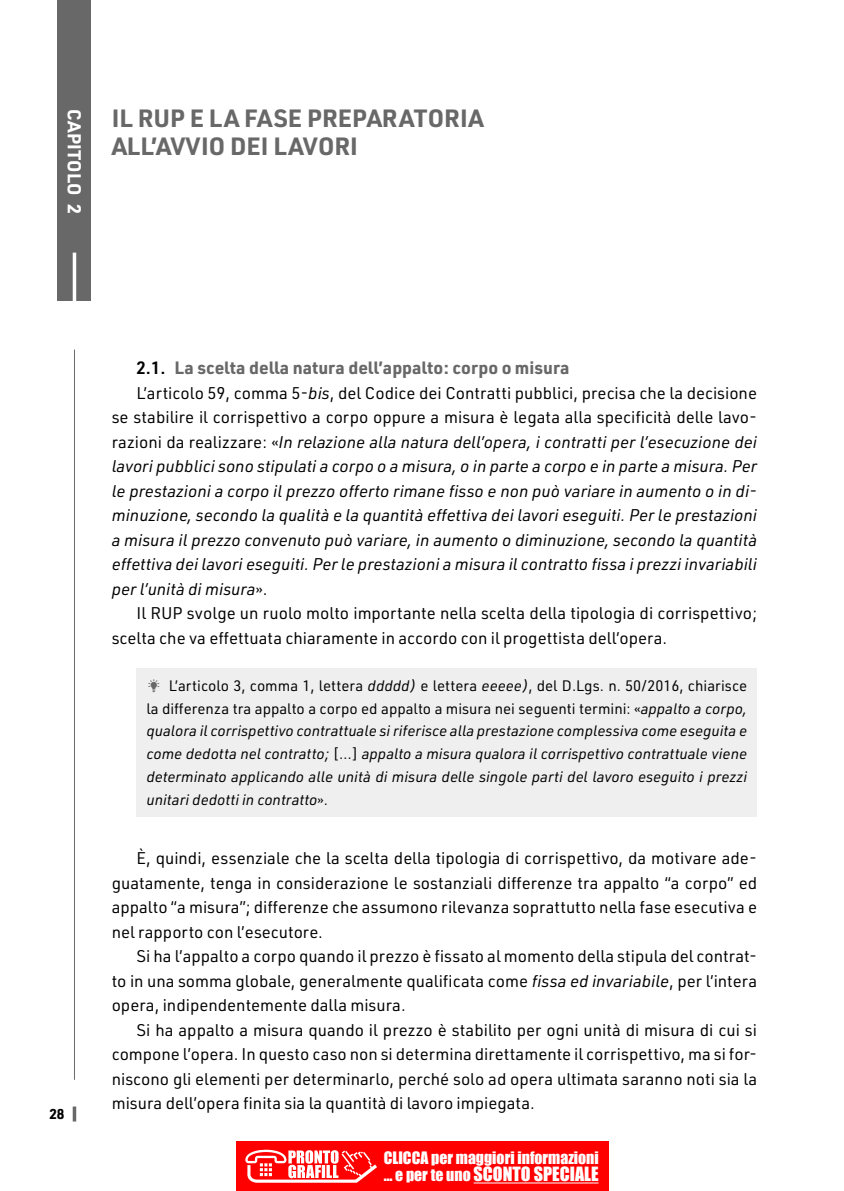
<style>
.page{position:relative;width:844px;height:1191px;background:#fff}
.page>*{position:absolute;margin:0;border:0;box-sizing:border-box;transform-origin:0 0}
.t1{font:700 24.5px/28px "URWDIN";color:#686868}
.t2{font:700 18.38px "URWDIN";letter-spacing:.015em;color:#fff}
.t3{font:18.03px "Impact";color:#fff}
.t4{font:700 17.5px "URWDIN";color:#686868}
.t5{font:16.62px/24.5px "URWDIN";color:#000;text-align:justify}
.t6{font:italic 16.62px/24.5px "URWDIN";color:#000;text-align:justify}
.t7{font:15.75px "Impact";color:#fff}
.t8{font:italic 14.88px/22.8px "URWDIN";color:#000;text-align:justify}
.t9{font:700 14px "URWDIN";color:#000}
.s1{font-weight:600;color:#000}
.s2{font-style:normal}
.s3{font-style:italic}
.s4{font-size:15.75px}
</style>
<div class="page">
<div style="left:58px;top:0;width:33px;height:300px;background:#686868"></div>
<hr style="left:73px;top:253px;width:3px;height:72px;background:#fff">
<hr style="left:74px;top:349px;width:1px;height:730px;background:#686868">
<hr style="left:73px;top:1106px;width:3px;height:15px;background:#686868">
<div style="left:136px;top:668px;width:620px;height:148px;background:#efefef"></div>
<div style="left:236px;top:1141px;width:372px;height:50px;background:#f00"></div>
<hr style="left:473px;top:1182px;width:125px;height:1px;background:#fff">
<svg style="left:245px;top:1149px;width:132px;height:34px"></svg>
<p class="t2" style="left:87px;top:109px;width:107px;rotate:90deg">CAPITOLO 2</p>
<h1 class="t1" style="left:112px;top:103px;width:373px">IL RUP E LA FASE PREPARATORIA<br>ALL’AVVIO DEI LAVORI</h1>
<p class="t9" style="left:49px;top:1104px;width:17px">28</p>
<p class="t4" style="left:136px;top:356px;width:434px"><span class="s1">2.1.</span> La scelta della natura dell’appalto: corpo o misura</p>
<p class="t6" style="left:112px;top:380px;width:646px;text-indent:25px"><span class="s2">L’articolo 59, comma 5-</span>bis<span class="s2">, del Codice dei Contratti pubblici, precisa che la decisione se stabilire il corrispettivo a corpo oppure a misura è legata alla specificità delle lavo&shy;razioni da realizzare: «</span>In relazione alla natura dell’opera, i contratti per l’esecuzione dei lavori pubblici sono stipulati a corpo o a misura, o in parte a corpo e in parte a misura. Per le prestazioni a corpo il prezzo offerto rimane fisso e non può variare in aumento o in di&shy;minuzione, secondo la qualità e la quantità effettiva dei lavori eseguiti. Per le prestazioni a misura il prezzo convenuto può variare, in aumento o diminuzione, secondo la quantità effettiva dei lavori eseguiti. Per le prestazioni a misura il contratto fissa i prezzi invariabili per l’unità di misura<span class="s2">».</span></p>
<p class="t5" style="left:112px;top:600px;width:646px;text-indent:25px">Il RUP svolge un ruolo molto importante nella scelta della tipologia di corrispettivo; scelta che va effettuata chiaramente in accordo con il progettista dell’opera.</p>
<p class="t8" style="left:146px;top:673px;width:602px;text-indent:22px"><span class="s2">L’articolo 3, comma 1, lettera</span> ddddd) <span class="s2">e lettera</span> eeeee)<span class="s2">, del D.Lgs. n. 50/2016, chiarisce la differenza tra appalto a corpo ed appalto a misura nei seguenti termini: «</span>appalto a corpo, qualora il corrispettivo contrattuale si riferisce alla prestazione complessiva come eseguita e come dedotta nel contratto; <span class="s2">[…]</span> appalto a misura qualora il corrispettivo contrattuale viene determinato applicando alle unità di misura delle singole parti del lavoro eseguito i prezzi unitari dedotti in contratto<span class="s2">».</span></p>
<p class="t5" style="left:112px;top:845px;width:646px;text-indent:25px">È, quindi, essenziale che la scelta della tipologia di corrispettivo, da motivare ade&shy;guatamente, tenga in considerazione le sostanziali differenze tra appalto “a corpo” ed appalto “a misura”; differenze che assumono rilevanza soprattutto nella fase esecutiva e nel rapporto con l’esecutore.</p>
<p class="t5" style="left:112px;top:943px;width:646px;text-indent:25px">Si ha l’appalto a corpo quando il prezzo è fissato al momento della stipula del contrat&shy;to in una somma globale, generalmente qualificata come <span class="s3">fissa ed invariabile</span>, per l’intera opera, indipendentemente dalla misura.</p>
<p class="t5" style="left:112px;top:1017px;width:646px;text-indent:25px">Si ha appalto a misura quando il prezzo è stabilito per ogni unità di misura di cui si compone l’opera. In questo caso non si determina direttamente il corrispettivo, ma si for&shy;niscono gli elementi per determinarlo, perché solo ad opera ultimata saranno noti sia la misura dell’opera finita sia la quantità di lavoro impiegata.</p>
<p class="t7" style="left:383px;top:1145px;width:216px">CLICCA per maggiori informazioni</p>
<p class="t3" style="left:383px;top:1160px;width:216px"><span class="s4">… e per te uno</span> SCONTO SPECIALE</p>
</div>
